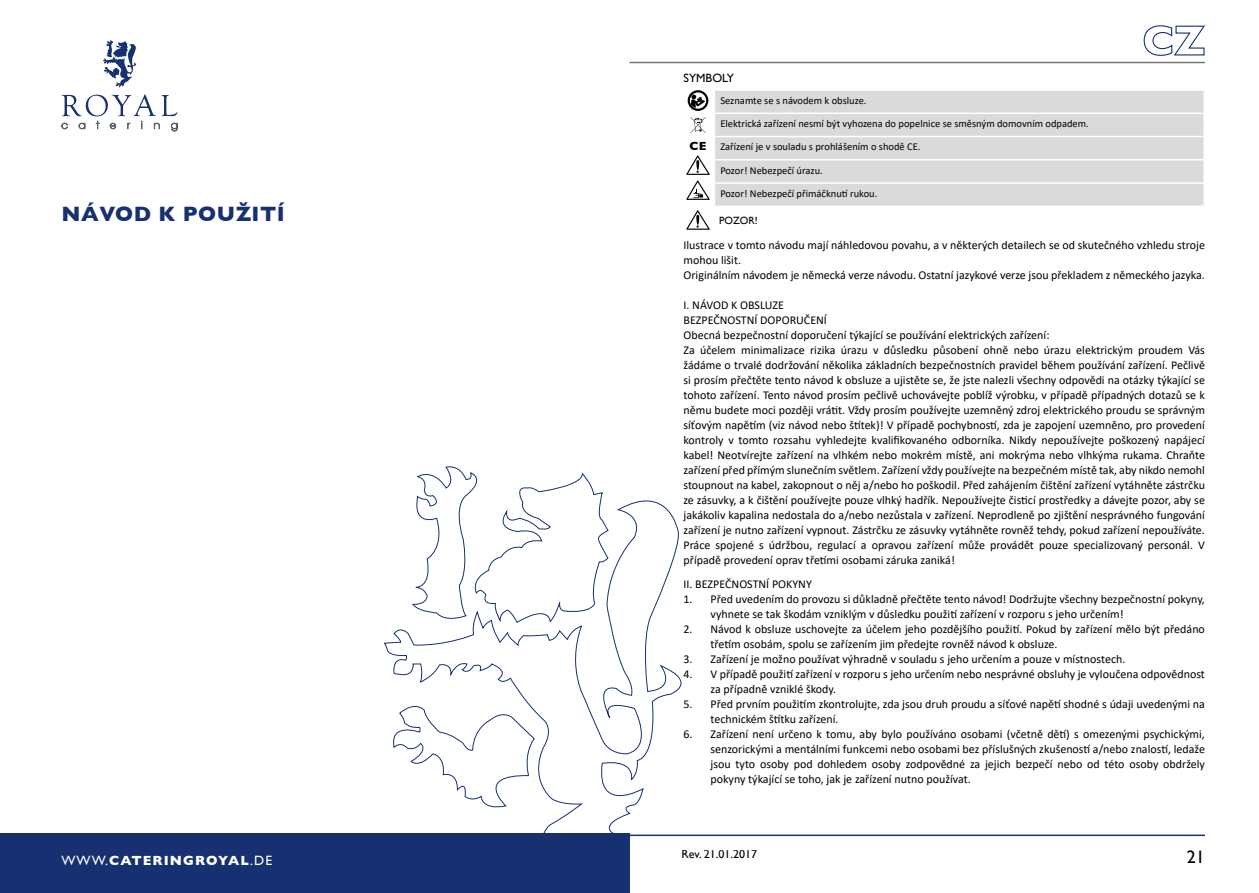
<style>
.page{position:relative;width:1259px;height:893px;background:#fff}
.page>*{position:absolute;margin:0;border:0;box-sizing:border-box;transform-origin:0 0}
.t1{font:700 21.15px "Gill Sans";letter-spacing:.025em;color:#163072}
.t2{font:18px "Gill Sans";color:#000}
.t3{font:700 13.5px "Gill Sans";letter-spacing:.08em;color:#fff}
.t4{font:12px/15px "Calibri";color:#000}
.t5{font:12px "Gill Sans";color:#000}
.t6{font:700 12px "Gill Sans";color:#000}
.t7{font:10.5px "Calibri";color:#000}
.t8{font:10.5px "Gill Sans";color:#000}
.s1{font-weight:400}
</style>
<div class="page">
<svg style="left:384px;top:500px;width:316px;height:393px"></svg>
<svg style="left:389px;top:700px;width:146px;height:111px"></svg>
<svg style="left:412px;top:466px;width:197px;height:158px"></svg>
<div style="left:0;top:833px;width:629px;height:60px;background:#163072"></div>
<svg style="left:103px;top:40px;width:34px;height:48px"></svg>
<svg style="left:61px;top:94px;width:117px;height:38px"></svg>
<svg style="left:1143px;top:25px;width:62px;height:31px"></svg>
<hr style="left:629px;top:62px;width:576px;height:1px;background:#777776">
<hr style="left:617px;top:835px;width:588px;height:1px;background:#163072">
<div style="left:715px;top:91px;width:488px;height:115px;background:#dadada"></div>
<hr style="left:714px;top:113px;width:491px;height:1px;background:#fff">
<hr style="left:714px;top:136px;width:491px;height:1px;background:#fff">
<hr style="left:714px;top:159px;width:491px;height:2px;background:#fff">
<hr style="left:714px;top:182px;width:491px;height:2px;background:#fff">
<svg style="left:686px;top:90px;width:24px;height:140px"></svg>
<h1 class="t1" style="left:61px;top:201px;width:225px">NÁVOD K POUŽITÍ</h1>
<p class="t3" style="left:61px;top:852px;width:212px"><span class="s1">WWW.</span>CATERINGROYAL<span class="s1">.DE</span></p>
<p class="t5" style="left:683px;top:71px;width:52px">SYMBOLY</p>
<p class="t6" style="left:689px;top:139px;width:18px">CE</p>
<p class="t7" style="left:720px;top:93px;width:148px">Seznamte se s návodem k obsluze.</p>
<p class="t7" style="left:720px;top:116px;width:370px">Elektrická zařízení nesmí být vyhozena do popelnice se směsným domovním odpadem.</p>
<p class="t7" style="left:720px;top:140px;width:202px">Zařízení je v souladu s prohlášením o shodě CE.</p>
<p class="t7" style="left:720px;top:163px;width:104px">Pozor! Nebezpečí úrazu.</p>
<p class="t7" style="left:720px;top:186px;width:159px">Pozor! Nebezpečí přimáčknutí rukou.</p>
<p class="t8" style="left:719px;top:214px;width:40px">POZOR!</p>
<p class="t4" style="left:683px;top:237px;width:523px">Ilustrace v tomto návodu mají náhledovou povahu, a v některých detailech se od skutečného vzhledu stroje mohou lišit.<br>Originálním návodem je německá verze návodu. Ostatní jazykové verze jsou překladem z německého jazyka.</p>
<p class="t4" style="left:683px;top:297px;width:523px">I. NÁVOD K OBSLUZE<br>BEZPEČNOSTNÍ DOPORUČENÍ<br>Obecná bezpečnostní doporučení týkající se používání elektrických zařízení:<br>Za účelem minimalizace rizika úrazu v důsledku působení ohně nebo úrazu elektrickým proudem Vás žádáme o trvalé dodržování několika základních bezpečnostních pravidel během používání zařízení. Pečlivě si prosím přečtěte tento návod k obsluze a ujistěte se, že jste nalezli všechny odpovědi na otázky týkající se tohoto zařízení. Tento návod prosím pečlivě uchovávejte poblíž výrobku, v případě případných dotazů se k němu budete moci později vrátit. Vždy prosím používejte uzemněný zdroj elektrického proudu se správným síťovým napětím (viz návod nebo štítek)! V případě pochybností, zda je zapojení uzemněno, pro provedení kontroly v tomto rozsahu vyhledejte kvalifikovaného odborníka. Nikdy nepoužívejte poškozený napájecí kabel! Neotvírejte zařízení na vlhkém nebo mokrém místě, ani mokrýma nebo vlhkýma rukama. Chraňte zařízení před přímým slunečním světlem. Zařízení vždy používejte na bezpečném místě tak, aby nikdo nemohl stoupnout na kabel, zakopnout o něj a/nebo ho poškodil. Před zahájením čištění zařízení vytáhněte zástrčku ze zásuvky, a k čištění používejte pouze vlhký hadřík. Nepoužívejte čisticí prostředky a dávejte pozor, aby se jakákoliv kapalina nedostala do a/nebo nezůstala v zařízení. Neprodleně po zjištění nesprávného fungování zařízení je nutno zařízení vypnout. Zástrčku ze zásuvky vytáhněte rovněž tehdy, pokud zařízení nepoužíváte.<br>Práce spojené s údržbou, regulací a opravou zařízení může provádět pouze specializovaný personál. V případě provedení oprav třetími osobami záruka zaniká!</p>
<p class="t4" style="left:683px;top:576px;width:130px">II. BEZPEČNOSTNÍ POKYNY</p>
<p class="t4" style="left:710px;top:591px;width:496px;text-indent:-27px">1. Před uvedením do provozu si důkladně přečtěte tento návod! Dodržujte všechny bezpečnostní pokyny, vyhnete se tak škodám vzniklým v důsledku použití zařízení v rozporu s jeho určením!</p>
<p class="t4" style="left:710px;top:621px;width:496px;text-indent:-27px">2. Návod k obsluze uschovejte za účelem jeho pozdějšího použití. Pokud by zařízení mělo být předáno třetím osobám, spolu se zařízením jim předejte rovněž návod k obsluze.</p>
<p class="t4" style="left:683px;top:651px;width:443px">3. Zařízení je možno používat výhradně v souladu s jeho určením a pouze v místnostech.</p>
<p class="t4" style="left:710px;top:666px;width:496px;text-indent:-27px">4. V případě použití zařízení v rozporu s jeho určením nebo nesprávné obsluhy je vyloučena odpovědnost za případně vzniklé škody.</p>
<p class="t4" style="left:710px;top:696px;width:496px;text-indent:-27px">5. Před prvním použitím zkontrolujte, zda jsou druh proudu a síťové napětí shodné s údaji uvedenými na technickém štítku zařízení.</p>
<p class="t4" style="left:710px;top:726px;width:496px;text-align:justify;text-indent:-27px">6. Zařízení není určeno k tomu, aby bylo používáno osobami (včetně dětí) s omezenými psychickými, senzorickými a mentálními funkcemi nebo osobami bez příslušných zkušeností a/nebo znalostí, ledaže jsou tyto osoby pod dohledem osoby zodpovědné za jejich bezpečí nebo od této osoby obdržely pokyny týkající se toho, jak je zařízení nutno používat.</p>
<p class="t5" style="left:681px;top:847px;width:77px">Rev. 21.01.2017</p>
<h2 class="t2" style="left:1187px;top:846px;width:19px">21</h2>
</div>
